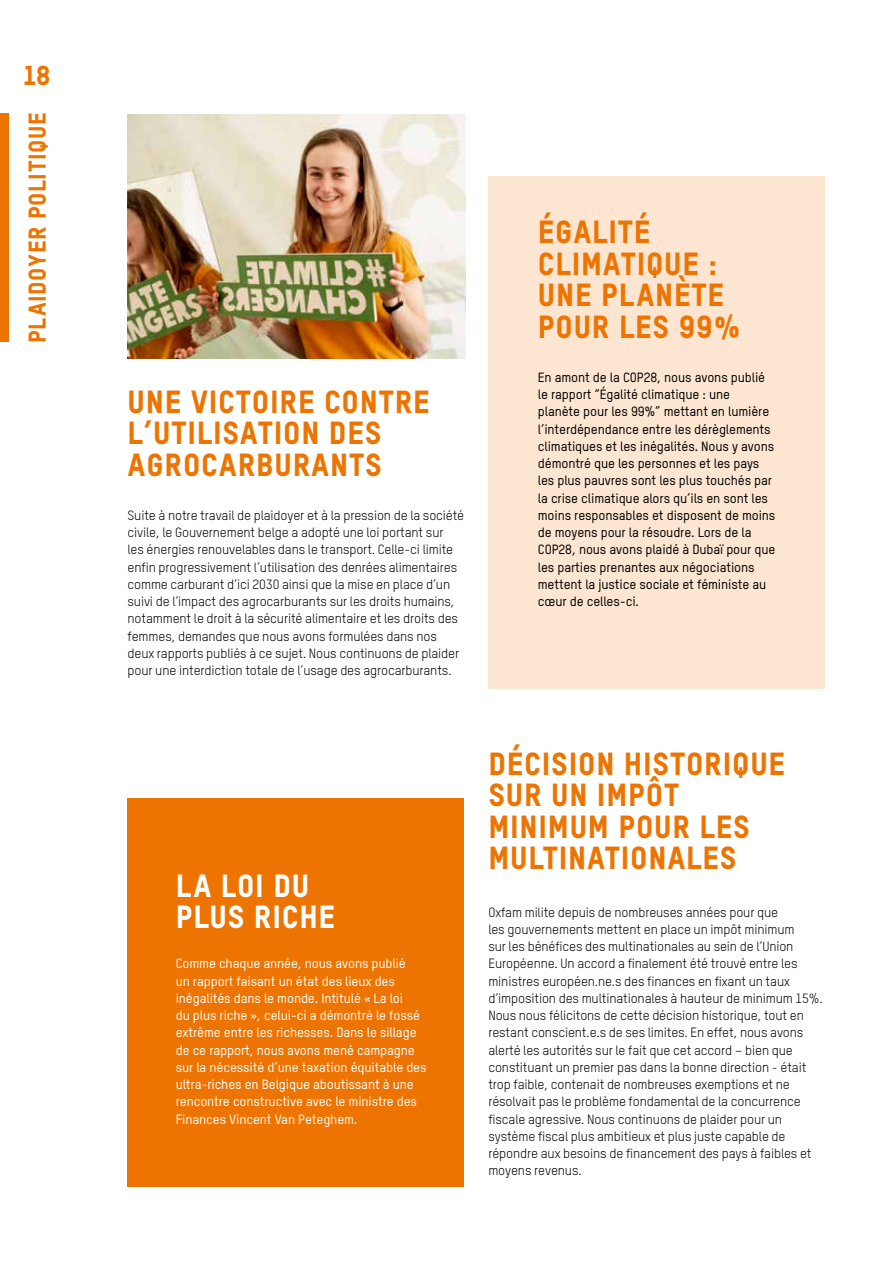
<style>
.page{position:relative;width:893px;height:1263px;background:#fff}
.page>*{position:absolute;margin:0;border:0;box-sizing:border-box;transform-origin:0 0}
.t1{font:31.5px/31.5px "Oxfam TSTARPRO Headline";letter-spacing:.025em;color:#ee7402}
.t2{font:31.5px/31.5px "Oxfam TSTARPRO Headline";letter-spacing:.025em;color:#fff}
.t3{font:27px "Oxfam TSTARPRO Headline";color:#ee7402}
.t4{font:24px "Oxfam TSTARPRO Headline";letter-spacing:.025em;color:#ee7402}
.t5{font:13.2px/17.2px "Oxfam TSTARPRO";letter-spacing:-.01em;color:#000}
.t6{font:500 13.2px/17.2px "Oxfam TSTARPRO";letter-spacing:-.01em;color:#000}
.t7{font:500 13.2px/17.2px "Oxfam TSTARPRO";letter-spacing:-.01em;color:#fff}
</style>
<div class="page">
<div style="left:0;top:113px;width:9px;height:229px;background:#ee7402"></div>
<img style="left:128px;top:115px;width:338px;height:244px">
<div style="left:128px;top:798px;width:336px;height:388px;background:#ee7402"></div>
<div style="left:488px;top:176px;width:337px;height:512px;background:#fde6d1"></div>
<h2 class="t3" style="left:23px;top:59px;width:29px">18</h2>
<h3 class="t4" style="left:23px;top:343px;width:232px;rotate:-90deg">PLAIDOYER POLITIQUE</h3>
<h1 class="t1" style="left:128px;top:385px;width:304px">UNE VICTOIRE CONTRE<br>L’UTILISATION DES<br>AGROCARBURANTS</h1>
<p class="t5" style="left:128px;top:506px;width:338px">Suite à notre travail de plaidoyer et à la pression de la société civile, le Gouvernement belge a adopté une loi portant sur<br>les énergies renouvelables dans le transport. Celle-ci limite enfin progressivement l’utilisation des denrées alimentaires comme carburant d’ici 2030 ainsi que la mise en place d’un suivi de l’impact des agrocarburants sur les droits humains, notamment le droit à la sécurité alimentaire et les droits des femmes, demandes que nous avons formulées dans nos deux rapports publiés à ce sujet. Nous continuons de plaider pour une interdiction totale de l’usage des agrocarburants.</p>
<h1 class="t1" style="left:538px;top:216px;width:204px">ÉGALITÉ<br>CLIMATIQUE :<br>UNE PLANÈTE<br>POUR LES 99%</h1>
<p class="t6" style="left:538px;top:368px;width:239px">En amont de la COP28, nous avons publié le rapport “Égalité climatique : une planète pour les 99%” mettant en lumière l’interdépendance entre les dérèglements climatiques et les inégalités. Nous y avons démontré que les personnes et les pays les plus pauvres sont les plus touchés par la crise climatique alors qu’ils en sont les moins responsables et disposent de moins de moyens pour la résoudre. Lors de la COP28, nous avons plaidé à Dubaï pour que les parties prenantes aux négociations mettent la justice sociale et féministe au cœur de celles-ci.</p>
<h1 class="t2" style="left:176px;top:869px;width:161px">LA LOI DU<br>PLUS RICHE</h1>
<p class="t7" style="left:176px;top:955px;width:252px">Comme chaque année, nous avons publié<br>un rapport faisant un état des lieux des inégalités dans le monde. Intitulé « La loi<br>du plus riche », celui-ci a démontré le fossé extrême entre les richesses. Dans le sillage de ce rapport, nous avons mené campagne sur la nécessité d’une taxation équitable des ultra-riches en Belgique aboutissant à une rencontre constructive avec le ministre des Finances Vincent Van Peteghem.</p>
<h1 class="t1" style="left:488px;top:747px;width:298px">DÉCISION HISTORIQUE<br>SUR UN IMPÔT<br>MINIMUM POUR LES<br>MULTINATIONALES</h1>
<p class="t5" style="left:488px;top:903px;width:336px">Oxfam milite depuis de nombreuses années pour que<br>les gouvernements mettent en place un impôt minimum<br>sur les bénéfices des multinationales au sein de l’Union Européenne. Un accord a finalement été trouvé entre les ministres européen.ne.s des finances en fixant un taux d’imposition des multinationales à hauteur de minimum 15%.<br>Nous nous félicitons de cette décision historique, tout en restant conscient.e.s de ses limites. En effet, nous avons alerté les autorités sur le fait que cet accord – bien que constituant un premier pas dans la bonne direction - était trop faible, contenait de nombreuses exemptions et ne résolvait pas le problème fondamental de la concurrence fiscale agressive. Nous continuons de plaider pour un système fiscal plus ambitieux et plus juste capable de répondre aux besoins de financement des pays à faibles et moyens revenus.</p>
</div>
